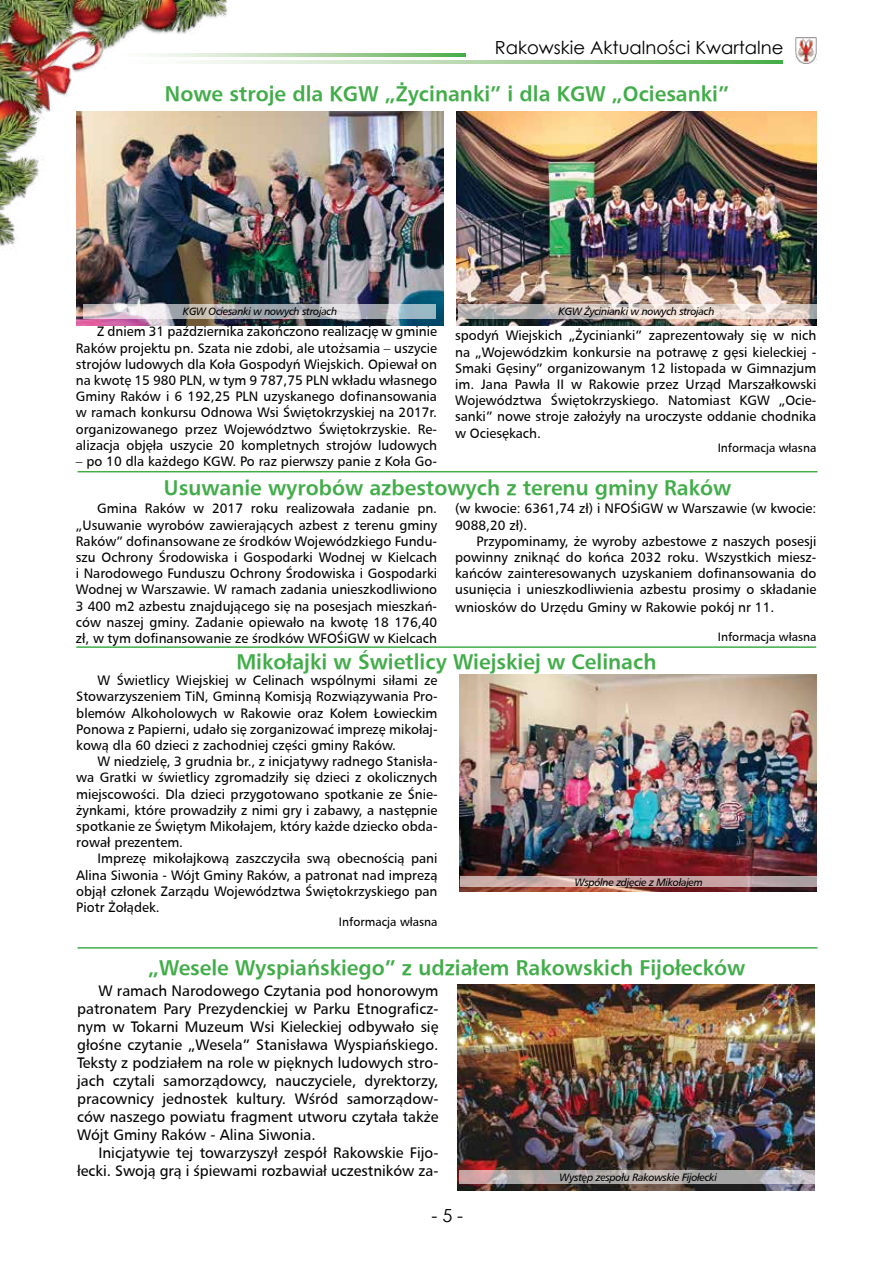
<style>
.page{position:relative;width:893px;height:1263px;background:#fff}
.page>*{position:absolute;margin:0;border:0;box-sizing:border-box;transform-origin:0 0}
.t1{font:21px "Humanist 777 AT Bold";color:#41ad49}
.t2{font:18px "Century Gothic";color:#000}
.t3{font:15px/18px "Humanist 777 AT";color:#000;text-align:justify}
.t4{font:13.5px/16.2px "Humanist 777 AT";color:#000;text-align:justify}
.t5{font:12px "Humanist 777 AT";color:#000}
.t6{font:10.5px "Humanist 777 AT Italic";letter-spacing:-.03em;color:#000}
</style>
<div class="page">
<img style="left:0;top:0;width:242px;height:269px">
<svg style="left:114px;top:61px;width:669px;height:3px"></svg>
<svg style="left:114px;top:54px;width:351px;height:2px"></svg>
<img style="left:795px;top:37px;width:21px;height:26px">
<hr style="left:78px;top:471px;width:739px;height:1px;background:#41ad49">
<img style="left:77px;top:112px;width:366px;height:214px">
<img style="left:456px;top:112px;width:360px;height:214px">
<svg style="left:83px;top:304px;width:353px;height:14px"></svg>
<svg style="left:458px;top:304px;width:359px;height:14px"></svg>
<hr style="left:76px;top:646px;width:740px;height:2px;background:#41ad49">
<hr style="left:78px;top:947px;width:739px;height:1px;background:#41ad49">
<img style="left:458px;top:985px;width:356px;height:206px">
<svg style="left:459px;top:1170px;width:356px;height:14px"></svg>
<img style="left:459px;top:675px;width:357px;height:216px">
<svg style="left:461px;top:876px;width:356px;height:11px;fill:#c7a3a5"></svg>
<h2 class="t2" style="left:495px;top:35px;width:290px">Rakowskie Aktualności Kwartalne</h2>
<h1 class="t1" style="left:165px;top:82px;width:566px">Nowe stroje dla KGW „Życinanki” i dla KGW „Ociesanki”</h1>
<p class="t6" style="left:183px;top:305px;width:156px">KGW Ociesanki w nowych strojach</p>
<p class="t6" style="left:559px;top:305px;width:157px">KGW Życinianki w nowych strojach</p>
<p class="t4" style="left:76px;top:324px;width:363px;text-indent:21px">Z dniem 31 października zakończono realizację w gminie Raków projektu pn. Szata nie zdobi, ale utożsamia – uszycie strojów ludowych dla Koła Gospodyń Wiejskich. Opiewał on na kwotę 15 980 PLN, w tym 9 787,75 PLN wkładu własnego Gminy Raków i 6 192,25 PLN uzyskanego dofinansowania w ramach konkursu Odnowa Wsi Świętokrzyskiej na 2017r. organizowanego przez Województwo Świętokrzyskie. Re&shy;alizacja objęła uszycie 20 kompletnych strojów ludowych</p>
<p class="t4" style="left:76px;top:453px;width:363px">– po 10 dla każdego KGW. Po raz pierwszy panie z Koła Go-</p>
<p class="t4" style="left:455px;top:328px;width:363px">spodyń Wiejskich „Życinianki” zaprezentowały się w nich na „Wojewódzkim konkursie na potrawę z gęsi kieleckiej - Smaki Gęsiny” organizowanym 12 listopada w Gimnazjum im. Jana Pawła II w Rakowie przez Urząd Marszałkowski Województwa Świętokrzyskiego. Natomiast KGW „Ocie&shy;sanki” nowe stroje założyły na uroczyste oddanie chodnika w Ociesękach.</p>
<p class="t5" style="left:718px;top:441px;width:100px">Informacja własna</p>
<h1 class="t1" style="left:164px;top:475px;width:569px">Usuwanie wyrobów azbestowych z terenu gminy Raków</h1>
<p class="t4" style="left:76px;top:501px;width:363px;text-indent:21px">Gmina Raków w 2017 roku realizowała zadanie pn. „Usuwanie wyrobów zawierających azbest z terenu gminy Raków” dofinansowane ze środków Wojewódzkiego Fundu&shy;szu Ochrony Środowiska i Gospodarki Wodnej w Kielcach i Narodowego Funduszu Ochrony Środowiska i Gospodarki Wodnej w Warszawie. W ramach zadania unieszkodliwiono 3 400 m2 azbestu znajdującego się na posesjach mieszkań&shy;ców naszej gminy. Zadanie opiewało na kwotę 18 176,40 zł, w tym dofinansowanie ze środków WFOŚiGW w Kielcach</p>
<p class="t4" style="left:455px;top:501px;width:363px">(w kwocie: 6361,74 zł) i NFOŚiGW w Warszawie (w kwocie:<br>9088,20 zł).</p>
<p class="t4" style="left:455px;top:533px;width:363px;text-indent:21px">Przypominamy, że wyroby azbestowe z naszych posesji powinny zniknąć do końca 2032 roku. Wszystkich miesz&shy;kańców zainteresowanych uzyskaniem dofinansowania do usunięcia i unieszkodliwienia azbestu prosimy o składanie</p>
<p class="t4" style="left:455px;top:600px;width:321px">wniosków do Urzędu Gminy w Rakowie pokój nr 11.</p>
<p class="t5" style="left:718px;top:630px;width:100px">Informacja własna</p>
<h1 class="t1" style="left:236px;top:650px;width:421px">Mikołajki w Świetlicy Wiejskiej w Celinach</h1>
<p class="t4" style="left:76px;top:672px;width:363px;text-indent:21px">W Świetlicy Wiejskiej w Celinach wspólnymi siłami ze Stowarzyszeniem TiN, Gminną Komisją Rozwiązywania Pro&shy;blemów Alkoholowych w Rakowie oraz Kołem Łowieckim Ponowa z Papierni, udało się zorganizować imprezę mikołaj&shy;kową dla 60 dzieci z zachodniej części gminy Raków.</p>
<p class="t4" style="left:76px;top:753px;width:363px;text-indent:21px">W niedzielę, 3 grudnia br., z inicjatywy radnego Stanisła&shy;wa Gratki w świetlicy zgromadziły się dzieci z okolicznych miejscowości. Dla dzieci przygotowano spotkanie ze Śnie&shy;żynkami, które prowadziły z nimi gry i zabawy, a następnie spotkanie ze Świętym Mikołajem, który każde dziecko obda&shy;rował prezentem.</p>
<p class="t4" style="left:76px;top:850px;width:363px;text-indent:21px">Imprezę mikołajkową zaszczyciła swą obecnością pani Alina Siwonia - Wójt Gminy Raków, a patronat nad imprezą objął członek Zarządu Województwa Świętokrzyskiego pan Piotr Żołądek.</p>
<p class="t5" style="left:339px;top:915px;width:100px">Informacja własna</p>
<h1 class="t1" style="left:148px;top:955px;width:599px">„Wesele Wyspiańskiego” z udziałem Rakowskich Fijołecków</h1>
<p class="t3" style="left:77px;top:982px;width:363px;text-indent:21px">W ramach Narodowego Czytania pod honorowym patronatem Pary Prezydenckiej w Parku Etnograficz&shy;nym w Tokarni Muzeum Wsi Kieleckiej odbywało się głośne czytanie „Wesela” Stanisława Wyspiańskiego.<br>Teksty z podziałem na role w pięknych ludowych stro&shy;jach czytali samorządowcy, nauczyciele, dyrektorzy, pracownicy jednostek kultury. Wśród samorządow&shy;ców naszego powiatu fragment utworu czytała także Wójt Gminy Raków - Alina Siwonia.</p>
<p class="t3" style="left:77px;top:1144px;width:363px;text-align:right">Inicjatywie tej towarzyszył zespół Rakowskie Fijo&shy;łecki. Swoją grą i śpiewami rozbawiał uczestników za-</p>
<p class="t6" style="left:575px;top:876px;width:130px">Wspólne zdjęcie z Mikołajem</p>
<p class="t6" style="left:560px;top:1171px;width:159px">Występ zespołu Rakowskie Fijołecki</p>
<h2 class="t2" style="left:431px;top:1203px;width:33px">- 5 -</h2>
</div>
